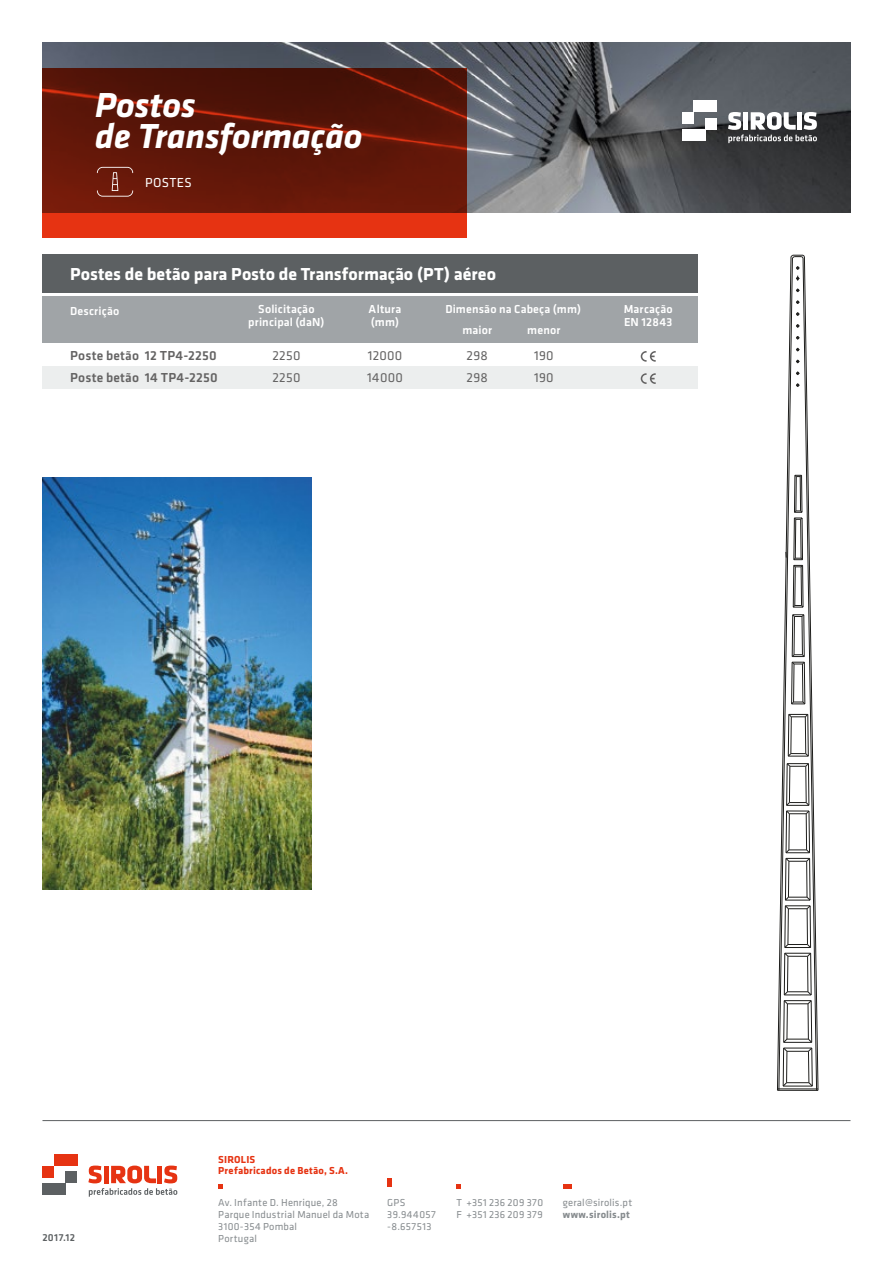
<style>
.page{position:relative;width:893px;height:1263px;background:#fff}
.page>*{position:absolute;margin:0;border:0;box-sizing:border-box;transform-origin:0 0}
.t1{font:italic 700 36px/31.5px "Klavika";letter-spacing:-.01em;color:#fff}
.t2{font:700 18px "Klavika";color:#fff}
.t3{font:500 13.5px/22.5px "Klavika";letter-spacing:.02em;color:#646363}
.t4{font:13.5px/22.5px "Klavika";letter-spacing:.02em;color:#646363}
.t5{font:13.5px "Klavika";letter-spacing:.03em;color:#fff}
.t6{font:500 12px/13.5px "Klavika";letter-spacing:.015em;color:#fff}
.t7{font:10.5px/12px "Klavika";letter-spacing:.025em;color:#878c8f}
.t8{font:700 10.5px/10.5px "Klavika";letter-spacing:.02em;color:#e63312}
.t9{font:10.5px/12px "Klavika";letter-spacing:.045em;color:#878c8f}
.t10{font:700 10.5px "Klavika";letter-spacing:.015em;color:#878c8f}
.t11{font:500 10.5px "Klavika";letter-spacing:.025em;color:#5c6062}
</style>
<div class="page">
<div style="left:54px;top:1154px;width:23px;height:12px;background:#e63312"></div>
<div style="left:42px;top:1166px;width:12px;height:11px;background:#e63312"></div>
<div style="left:42px;top:1183px;width:24px;height:12px;background:#5c6062"></div>
<div style="left:66px;top:1172px;width:11px;height:11px;background:#5c6062"></div>
<svg style="left:88px;top:1166px;width:89px;height:31px"></svg>
<svg style="left:218px;top:1184px;width:4px;height:5px"></svg>
<svg style="left:456px;top:1184px;width:5px;height:5px"></svg>
<div style="left:563px;top:1184px;width:8px;height:5px;background:#e63312"></div>
<svg style="left:387px;top:1178px;width:4px;height:9px"></svg>
<hr style="left:42px;top:1120px;width:808px;height:1px;background:#5c6062">
<img style="left:42px;top:42px;width:808px;height:171px">
<svg style="left:42px;top:68px;width:425px;height:170px;background:#721a09"></svg>
<div style="left:694px;top:101px;width:23px;height:11px;background:#fff"></div>
<div style="left:682px;top:112px;width:12px;height:12px;background:#fff"></div>
<div style="left:682px;top:130px;width:23px;height:11px;background:#fff"></div>
<div style="left:705px;top:118px;width:12px;height:12px;background:#fff"></div>
<svg style="left:728px;top:112px;width:89px;height:31px"></svg>
<svg style="left:97px;top:167px;width:36px;height:30px"></svg>
<div style="left:42px;top:255px;width:656px;height:38px;background:#5c6062"></div>
<div style="left:42px;top:296px;width:656px;height:46px;background:#a0a4a7"></div>
<div style="left:42px;top:366px;width:656px;height:22px;background:#eceeee"></div>
<svg style="left:641px;top:373px;width:15px;height:11px"></svg>
<svg style="left:641px;top:351px;width:15px;height:11px"></svg>
<svg style="left:777px;top:255px;width:41px;height:836px"></svg>
<img style="left:42px;top:477px;width:269px;height:412px">
<h1 class="t1" style="left:95px;top:90px;width:269px">Postos<br>de Transformação</h1>
<p class="t5" style="left:145px;top:175px;width:48px">POSTES</p>
<h2 class="t2" style="left:70px;top:264px;width:427px">Postes de betão para Posto de Transformação (PT) aéreo</h2>
<p class="t6" style="left:70px;top:304px;width:51px">Descrição</p>
<p class="t3" style="left:70px;top:344px;width:149px">Poste betão 12 TP4-2250<br>Poste betão 14 TP4-2250</p>
<p class="t6" style="left:248px;top:302px;width:78px;text-align:center">Solicitação principal (daN)</p>
<p class="t4" style="left:272px;top:344px;width:30px">2250<br>2250</p>
<p class="t6" style="left:369px;top:302px;width:34px">Altura (mm)</p>
<p class="t4" style="left:367px;top:344px;width:37px">12000<br>14000</p>
<p class="t6" style="left:462px;top:298px;width:120px;line-height:21px;text-indent:-17px">Dimensão na Cabeça (mm) maior</p>
<p class="t6" style="left:527px;top:323px;width:35px">menor</p>
<p class="t4" style="left:466px;top:344px;width:23px">298<br>298</p>
<p class="t4" style="left:534px;top:344px;width:21px">190<br>190</p>
<p class="t6" style="left:624px;top:302px;width:51px">Marcação<br>EN 12843</p>
<p class="t8" style="left:218px;top:1154px;width:131px">SIROLIS<br>Prefabricados de Betão, S.A.</p>
<p class="t11" style="left:42px;top:1232px;width:34px">2017.12</p>
<p class="t7" style="left:218px;top:1197px;width:152px">Av. Infante D. Henrique, 28<br>Parque Industrial Manuel da Mota<br>3100-354 Pombal<br>Portugal</p>
<p class="t7" style="left:456px;top:1197px;width:88px">T +351 236 209 370<br>F +351 236 209 379</p>
<p class="t7" style="left:563px;top:1197px;width:71px">geral@sirolis.pt</p>
<p class="t9" style="left:387px;top:1197px;width:50px">GPS<br>39.944057 -8.657513</p>
<p class="t10" style="left:563px;top:1209px;width:68px">www.sirolis.pt</p>
</div>
